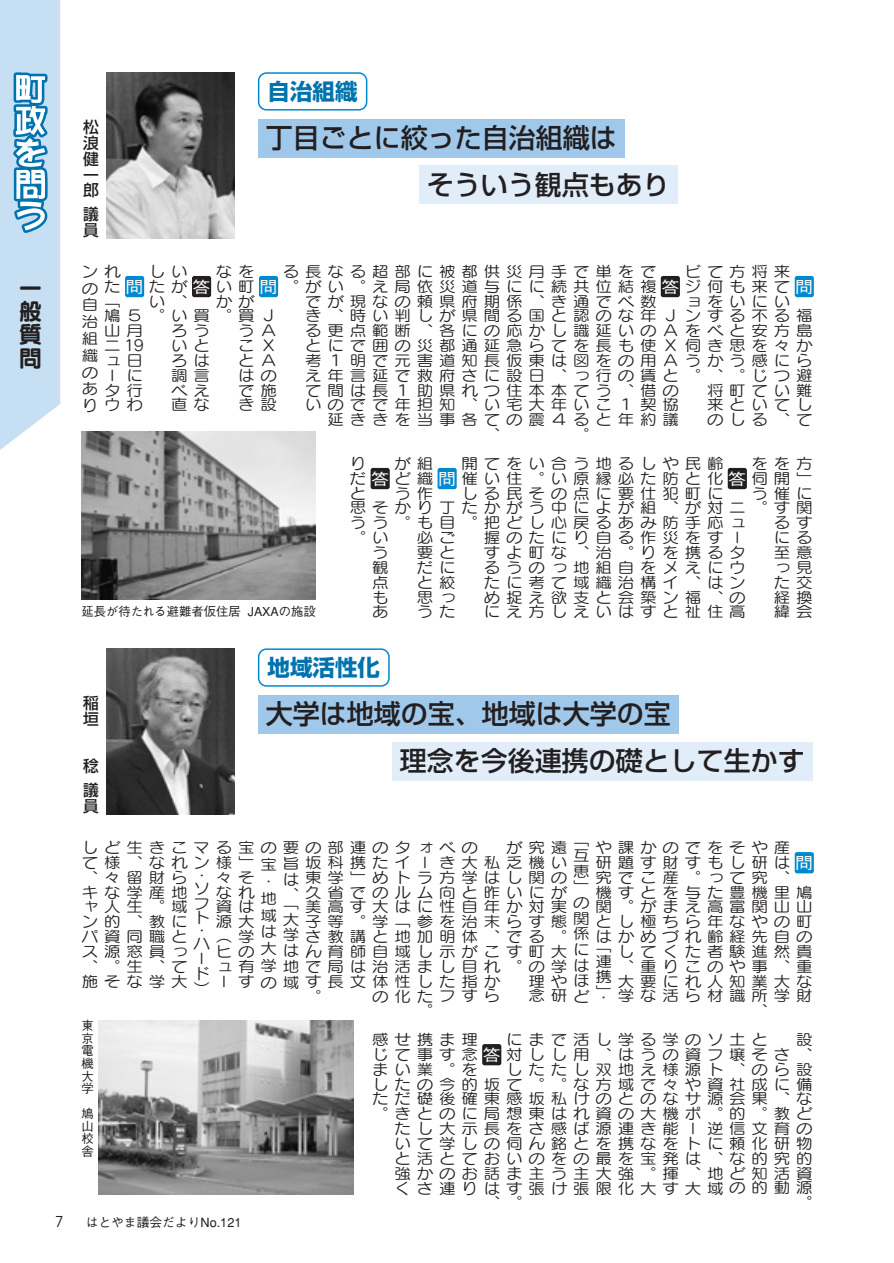
<style>
.page{position:relative;width:894px;height:1263px;background:#fff}
.page>*{position:absolute;margin:0;border:0;box-sizing:border-box;transform-origin:0 0}
.t1{font:500 27px/46.8px "Shin Go";color:#231f20}
.t2{font:23.4px/23.4px "Seurat CID B";color:#231f20;text-align:justify}
.t3{font:700 22.5px "Shin Go";color:#0073ae}
.t4{font:500 15.75px/15.8px "Shin Go";color:#231f20}
.t5{font:500 15px "Gothic BBB";color:#231f20}
.t6{font:14.85px/14.9px "Seurat CID M";letter-spacing:.355em;color:#231f20;scale:1.11 1}
.t7{font:500 12.75px "Gothic BBB";color:#231f20}
.t8{font:500 12.3px/12.6px "Gothic BBB";color:#231f20;text-align:justify}
.s1{font-family:"Gothic BBB";font-weight:500;font-size:16.2px;color:#fff}
</style>
<div class="page">
<svg style="left:0;top:0;width:60px;height:450px;background:#c0dbee"></svg>
<img style="left:98px;top:1021px;width:256px;height:174px">
<div style="left:795px;top:852px;width:19px;height:21px;background:#0089cf;border-radius:2px"></div>
<div style="left:482px;top:1044px;width:19px;height:21px;background:#231f20;border-radius:2px"></div>
<div style="left:258px;top:695px;width:421px;height:38px;background:#a0c8ea"></div>
<div style="left:392px;top:742px;width:421px;height:38px;background:#e1edf8"></div>
<svg style="left:258px;top:648px;width:132px;height:39px"></svg>
<svg style="left:107px;top:648px;width:128px;height:166px;background:#5b5b5b"></svg>
<div style="left:438px;top:468px;width:19px;height:21px;background:#0089cf;border-radius:2px"></div>
<div style="left:259px;top:276px;width:19px;height:21px;background:#0089cf;border-radius:2px"></div>
<div style="left:125px;top:276px;width:19px;height:21px;background:#0089cf;border-radius:2px"></div>
<div style="left:192px;top:276px;width:19px;height:21px;background:#231f20;border-radius:2px"></div>
<div style="left:661px;top:276px;width:19px;height:21px;background:#231f20;border-radius:2px"></div>
<div style="left:795px;top:276px;width:19px;height:21px;background:#0089cf;border-radius:2px"></div>
<div style="left:371px;top:468px;width:19px;height:21px;background:#231f20;border-radius:2px"></div>
<div style="left:728px;top:468px;width:19px;height:21px;background:#231f20;border-radius:2px"></div>
<div style="left:258px;top:119px;width:367px;height:38px;background:#a0c8ea"></div>
<div style="left:419px;top:166px;width:259px;height:38px;background:#e1edf8"></div>
<svg style="left:258px;top:72px;width:109px;height:39px"></svg>
<img style="left:81px;top:432px;width:234px;height:168px">
<svg style="left:107px;top:72px;width:128px;height:166px;background:#838383"></svg>
<p class="t2" style="left:19px;top:279px;width:25px">一般質問</p>
<p class="t4" style="left:83px;top:121px;width:17px;text-align:justify">松浪健一郎</p>
<p class="t4" style="left:83px;top:208px;width:17px">議員</p>
<p class="t3" style="left:268px;top:83px;width:91px">自治組織</p>
<p class="t1" style="left:427px;top:118px;width:244px;text-indent:-161px">丁目ごとに絞った自治組織は<br>そういう観点もあり</p>
<p class="t6" style="left:685px;top:266px;width:97px">ビて方将来</p>
<p class="t6" style="left:104px;top:281px;width:640px">た<span class="s1">問</span>たが<span class="s1">答</span>い町<span class="s1">問</span>。がい。え局依災道与にに続共位結複<span class="s1">答</span>ジ何も来て<span class="s1">問</span></p>
<p class="t6" style="left:685px;top:296px;width:97px">ョをいにい</p>
<p class="t6" style="left:283px;top:258px;width:338px;line-height:29.7px;text-align:right">る長なる超部に被都供災月手で単をででが現なの頼県府期係、き通でべ数</p>
<p class="t6" style="left:82px;top:258px;width:36px;line-height:29.7px;text-align:right">ンれ「</p>
<p class="t6" style="left:216px;top:258px;width:36px;line-height:29.7px">なをかが</p>
<p class="t6" style="left:149px;top:258px;width:36px;line-height:29.7px">しいい、</p>
<p class="t6" style="left:82px;top:282px;width:16px;line-height:16.8px;text-align:justify">の自治組織の</p>
<p class="t6" style="left:305px;top:310px;width:459px;text-align:right">き、時い判しが県間る国と認のな年Ｊンする不る福る更点範断、各にの応かし識延いのＡをべと安方島とにで囲の災都通延急らてを長も使Ｘ伺き思を々か考１明で元害道知長仮東は図をの用Ａうかう感にらえ年言延で救府さに設日、っ行の賃と。、。じつ避将町てい難<br>来といてし<br>のしる、て</p>
<p class="t6" style="left:238px;top:310px;width:36px;text-align:justify;text-indent:-134px">鳩５。い買。買ＪうＡこＸとＡはので施き設</p>
<p class="t6" style="left:82px;top:325px;width:58px;text-align:right">山月ニ19<br>ュ日<br>ーに<br>あタ行りウわ</p>
<p class="t6" style="left:171px;top:325px;width:36px;text-align:justify">ろういとろは調言べえ直な</p>
<p class="t6" style="left:305px;top:385px;width:338px;text-align:right">て間は長１助県れつ住本本てう、借のいのでで年担知、い宅大年いこ１契協延ききを当事各ての震４ると年約議</p>
<p class="t6" style="left:484px;top:429px;width:16px">、</p>
<p class="t6" style="left:573px;top:429px;width:16px">。</p>
<p class="t8" style="left:81px;top:607px;width:236px">延長が待たれる避難者仮住居 JAXAの施設</p>
<p class="t6" style="left:461px;top:450px;width:238px;line-height:29.7px">開てをい合う地るしや民齢しる民その点に要仕犯町に</p>
<p class="t6" style="left:350px;top:450px;width:16px;line-height:29.7px">りと</p>
<p class="t6" style="left:350px;top:458px;width:419px;text-align:right">をを方<br>だ<span class="s1">答</span>ど織<span class="s1">問</span>催い住。い原縁必た防と化<span class="s1">答</span>伺開」う催に<br>思そかり丁たかがう中によが組、が対ニ。す関るす<br>にる<br>至意<br>っ見<br>た交<br>経換<br>緯会</p>
<p class="t6" style="left:394px;top:450px;width:36px;line-height:29.7px">が組う作</p>
<p class="t6" style="left:484px;top:517px;width:238px;text-align:justify;text-indent:-134px">うう。も目。把どし心戻るあみ防手応ュ握のたにり自る作災をすーすよ町な、治。りを携るタるうのっ地組自をメえにウたに考て域織治構イ、はンめ捉え欲支と会築ン福、のにえ方しえいはすと祉住高</p>
<p class="t6" style="left:417px;top:532px;width:36px;text-align:justify">必ご要とだにと絞思っうた</p>
<p class="t6" style="left:372px;top:532px;width:16px;text-align:justify;text-indent:-22px">。いう観点もあ</p>
<p class="t4" style="left:83px;top:697px;width:17px">稲垣</p>
<p class="t4" style="left:83px;top:756px;width:17px;line-height:23.9px">稔議</p>
<p class="t4" style="left:83px;top:800px;width:17px">員</p>
<p class="t3" style="left:268px;top:659px;width:114px">地域活性化</p>
<p class="t1" style="left:400px;top:694px;width:406px;text-indent:-134px">大学は地域の宝、地域は大学の宝<br>理念を今後連携の礎として生かす</p>
<p class="t6" style="left:595px;top:842px;width:198px">や課かのでをそや産<br>研題す財すもし研は<span class="s1">問</span>究でこ産。って究、</p>
<p class="t6" style="left:82px;top:842px;width:358px">しど生きこマる宝の要の部連のタォべの</p>
<p class="t6" style="left:283px;top:842px;width:258px;text-align:right">が究遠<br>旨坂科携たイーき大私乏機い東学」めトラ方学はし関の<br>久省でのルム向と昨いにが<br>美高す大はに性自年か対実<br>子等。学「参を治末らす態<br>さ教講と地加明体、でる。<br>はん育師自域し示がこす町大</p>
<p class="t6" style="left:216px;top:976px;width:258px;text-align:right">ーすの域す長文体性した指かの化たフすら</p>
<p class="t6" style="left:216px;top:834px;width:338px;line-height:15.8px;text-align:right">「<br>互<br>恵<br>」<br>の<br>関<br>係<br>に<br>ュ有学地で局は治活まし目れ。の学は</p>
<p class="t6" style="left:528px;top:976px;width:57px">理やほ念研ど</p>
<p class="t6" style="left:216px;top:857px;width:36px;text-align:justify;text-indent:-134px">て様、なれン様」々そなれ資は源大（学ヒの</p>
<p class="t6" style="left:261px;top:858px;width:16px;line-height:17px;text-align:justify">宝・地域は大</p>
<p class="t6" style="left:82px;top:872px;width:97px;text-align:justify">、々留財らキな学産地ャ人生。域ン的、教にパ資同職とス源窓員っ、。生、て施そな学大</p>
<p class="t6" style="left:283px;top:873px;width:16px;line-height:15.8px">は、</p>
<p class="t6" style="left:283px;top:897px;width:16px;line-height:15.8px;text-align:justify">「大学</p>
<p class="t6" style="left:194px;top:871px;width:16px;line-height:12.9px">･ソ</p>
<p class="t6" style="left:194px;top:898px;width:16px">フト</p>
<p class="t6" style="left:194px;top:926px;width:16px;line-height:12.9px">･ハ</p>
<p class="t6" style="left:194px;top:953px;width:16px;text-align:justify">ード）</p>
<p class="t6" style="left:595px;top:887px;width:197px;text-align:right">機すとを与た豊機里鳩関。がまえ高富関山山とし極ちら年なやの町はかめづれ齢経先自のしてくた者験進然貴<br>、重りこのや事、重<br>大要にれ人知業大な<br>学な活ら材識所学財</p>
<p class="t6" style="left:595px;top:941px;width:16px;text-align:justify">「連携</p>
<p class="t6" style="left:595px;top:989px;width:16px">」・</p>
<p class="t6" style="left:305px;top:991px;width:16px">。</p>
<p class="t6" style="left:752px;top:1005px;width:16px">、</p>
<p class="t6" style="left:417px;top:1005px;width:16px">。</p>
<p class="t8" style="left:82px;top:1021px;width:14px">東京電機大学</p>
<p class="t8" style="left:82px;top:1109px;width:14px">鳩山校舎</p>
<p class="t5" style="left:52px;top:1216px;width:16px">７</p>
<p class="t7" style="left:86px;top:1217px;width:157px">はとやま議会だよりNo.121</p>
<p class="t6" style="left:506px;top:1034px;width:238px">にまで活し学る学のソ土と</p>
<p class="t6" style="left:372px;top:1027px;width:97px;line-height:29.7px">感せ携ま理まい業。を</p>
<p class="t6" style="left:372px;top:1034px;width:398px;text-align:right">設<br>じて事す念<span class="s1">答</span>対しし用、はうの資フ壌そさ、したたし双地え様源ト、のら設<br>したの今的坂て。。な方域で々や資社成に備ただ礎後確東感坂私けのとのなサ源会果、な。きとのに局想東はれ資の大機ポ。的。教どたし大示長をさ感ば源連き能ー逆信文育の<br>いて学しの伺ん銘とを携なをトに頼化研物<br>と活とておいのをの最を宝発は、な的究的<br>強かのお話ま主う主大強。揮、地ど知活資<br>くさ連りはす張け張限化大す大域の的動源<br>。</p>
<p class="t6" style="left:484px;top:1197px;width:36px">、。</p>
</div>
